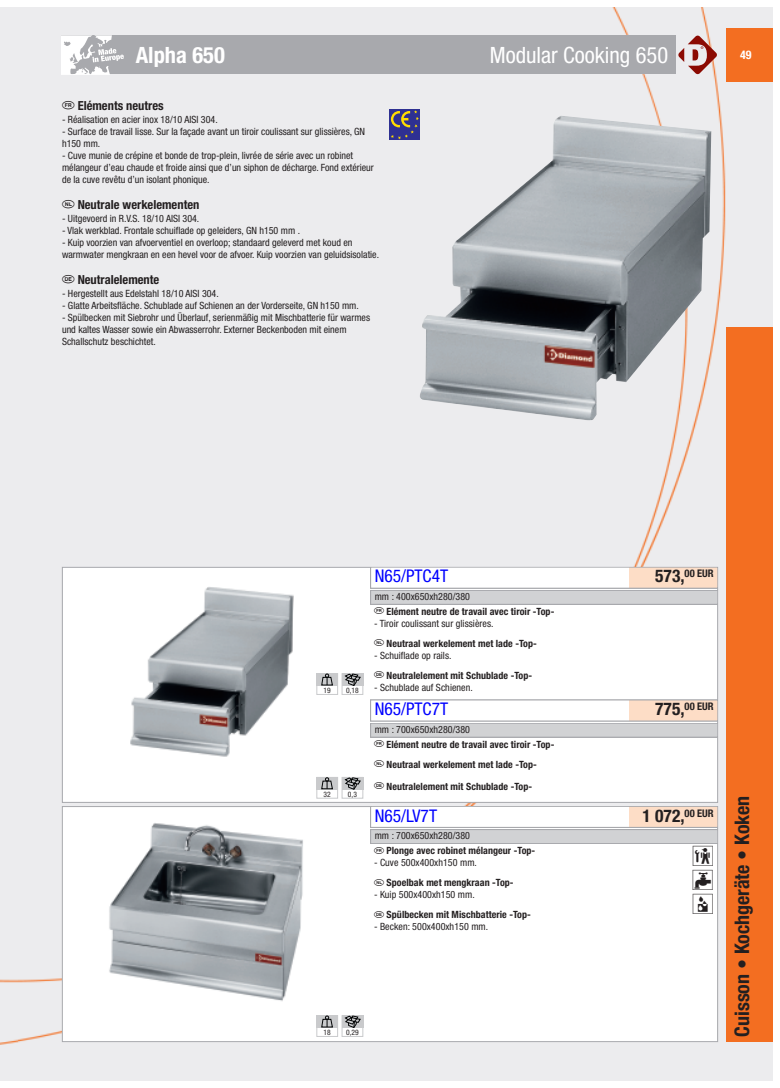
<style>
.page{position:relative;width:780px;height:1088px;background:#fff}
.page>*{position:absolute;margin:0;border:0;box-sizing:border-box;transform-origin:0 0}
.t1{font:28.75px/23.8px "Pictosnew";color:#231f20;text-align:justify}
.t2{font:condensed 22.5px "Helvetica Neue";color:#fff}
.t3{font:700 condensed 22.5px "Helvetica Neue";color:#fff}
.t4{font:700 condensed 20px "Helvetica Neue";color:#231f20}
.t5{font:condensed 17.5px "Helvetica Neue";color:#00f}
.t6{font:700 condensed 17.5px "Helvetica Neue";color:#231f20}
.t7{font:700 condensed 12.5px "Helvetica Neue";color:#231f20}
.t8{font:700 condensed 11.88px "Helvetica Neue";color:#fff}
.t9{font:700 condensed 10.5px "Helvetica Neue";color:#231f20}
.t10{font:condensed 10px/12px "Helvetica Neue";color:#231f20}
.t11{font:700 condensed 10px/20px "Helvetica Neue";letter-spacing:.005em;color:#231f20}
.t12{font:condensed 7.5px "Helvetica Neue";letter-spacing:.005em;color:#231f20}
.s1{font-size:17.5px}
.s2{font-weight:700}
.s3{font-weight:400}
</style>
<div class="page">
<div style="left:17px;top:7px;width:755px;height:1074px;background:#ececee"></div>
<div style="left:726px;top:28px;width:46px;height:53px;background:#f36e21"></div>
<div style="left:726px;top:327px;width:46px;height:715px;background:#f36e21"></div>
<div style="left:61px;top:35px;width:114px;height:39px;background:#a8a9ad"></div>
<svg style="left:61px;top:35px;width:63px;height:39px"></svg>
<svg style="left:678px;top:36px;width:39px;height:38px"></svg>
<div style="left:132px;top:35px;width:543px;height:39px;background:#a8a9ad"></div>
<div style="left:0;top:7px;width:17px;height:1074px;background:#ececee"></div>
<div style="left:63px;top:568px;width:654px;height:234px;background:#fff"></div>
<div style="left:371px;top:591px;width:346px;height:13px;background:#d1d2d4"></div>
<div style="left:370px;top:590px;width:347px;height:14px;border:1px solid #a8a9ad"></div>
<img style="left:130px;top:587px;width:163px;height:170px">
<div style="left:342px;top:673px;width:21px;height:22px;border:1px solid #c9cacc"></div>
<div style="left:316px;top:673px;width:22px;height:22px;border:1px solid #c9cacc"></div>
<div style="left:316px;top:673px;width:22px;height:13px;background:#c9cacc"></div>
<svg style="left:321px;top:674px;width:12px;height:11px"></svg>
<div style="left:342px;top:674px;width:21px;height:12px;background:#c9cacc"></div>
<svg style="left:344px;top:674px;width:16px;height:12px"></svg>
<div style="left:629px;top:568px;width:88px;height:20px;background:#fdddc6"></div>
<div style="left:370px;top:567px;width:348px;height:21px;border:1px solid #a8a9ad"></div>
<div style="left:371px;top:724px;width:346px;height:13px;background:#d1d2d4"></div>
<div style="left:370px;top:723px;width:347px;height:14px;border:1px solid #a8a9ad"></div>
<div style="left:342px;top:777px;width:21px;height:21px;border:1px solid #c9cacc"></div>
<div style="left:316px;top:777px;width:22px;height:21px;border:1px solid #c9cacc"></div>
<div style="left:316px;top:777px;width:22px;height:13px;background:#c9cacc"></div>
<svg style="left:321px;top:777px;width:12px;height:12px"></svg>
<div style="left:342px;top:777px;width:21px;height:13px;background:#c9cacc"></div>
<svg style="left:344px;top:777px;width:16px;height:12px"></svg>
<div style="left:629px;top:700px;width:88px;height:20px;background:#fdddc6"></div>
<div style="left:370px;top:700px;width:348px;height:21px;border:1px solid #a8a9ad"></div>
<div style="left:63px;top:807px;width:654px;height:234px;background:#fff"></div>
<div style="left:371px;top:830px;width:346px;height:13px;background:#d1d2d4"></div>
<div style="left:370px;top:829px;width:347px;height:15px;border:1px solid #a8a9ad"></div>
<img style="left:109px;top:823px;width:194px;height:178px">
<div style="left:342px;top:1015px;width:21px;height:22px;border:1px solid #c9cacc"></div>
<div style="left:316px;top:1015px;width:22px;height:22px;border:1px solid #c9cacc"></div>
<div style="left:316px;top:1015px;width:22px;height:13px;background:#c9cacc"></div>
<svg style="left:321px;top:1016px;width:12px;height:11px"></svg>
<div style="left:342px;top:1015px;width:21px;height:13px;background:#c9cacc"></div>
<svg style="left:344px;top:1016px;width:16px;height:12px"></svg>
<div style="left:629px;top:807px;width:88px;height:20px;background:#fdddc6"></div>
<div style="left:370px;top:806px;width:348px;height:21px;border:1px solid #a8a9ad"></div>
<img style="left:419px;top:116px;width:292px;height:304px">
<div style="left:389px;top:110px;width:31px;height:30px;background:#2e3092"></div>
<svg style="left:391px;top:110px;width:28px;height:29px"></svg>
<h2 class="t3" style="left:136px;top:47px;width:91px">Alpha 650</h2>
<h2 class="t2" style="left:490px;top:47px;width:180px">Modular Cooking 650</h2>
<p class="t7" style="left:62px;top:101px;width:103px"><sup>F</sup> Eléments neutres</p>
<p class="t10" style="left:62px;top:114px;width:157px">- Réalisation en acier inox 18/10 AISI 304.</p>
<p class="t10" style="left:62px;top:126px;width:304px">- Surface de travail lisse. Sur la façade avant un tiroir coulissant sur glissières, GN h150 mm.</p>
<p class="t10" style="left:62px;top:150px;width:313px">- Cuve munie de crépine et bonde de trop-plein, livrée de série avec un robinet mélangeur d’eau chaude et froide ainsi que d’un siphon de décharge. Fond extérieur de la cuve revêtu d’un isolant phonique.</p>
<p class="t7" style="left:62px;top:200px;width:139px"><sup>N</sup> Neutrale werkelementen</p>
<p class="t10" style="left:62px;top:213px;width:139px">- Uitgevoerd in R.V.S. 18/10 AISI 304.</p>
<p class="t10" style="left:62px;top:225px;width:239px">- Vlak werkblad. Frontale schuiflade op geleiders, GN h150 mm .</p>
<p class="t10" style="left:62px;top:237px;width:318px">- Kuip voorzien van afvoerventiel en overloop; standaard geleverd met koud en warmwater mengkraan en een hevel voor de afvoer. Kuip voorzien van geluidsisolatie.</p>
<p class="t7" style="left:62px;top:275px;width:99px"><sup>D</sup> Neutralelemente</p>
<p class="t10" style="left:62px;top:288px;width:158px">- Hergestellt aus Edelstahl 18/10 AISI 304.</p>
<p class="t10" style="left:62px;top:300px;width:298px">- Glatte Arbeitsfläche. Schublade auf Schienen an der Vorderseite, GN h150 mm.</p>
<p class="t10" style="left:62px;top:312px;width:309px">- Spülbecken mit Siebrohr und Überlauf, serienmäßig mit Mischbatterie für warmes und kaltes Wasser sowie ein Abwasserrohr. Externer Beckenboden mit einem<br>Schallschutz beschichtet.</p>
<p class="t8" style="left:740px;top:50px;width:13px">49</p>
<p class="t12" style="left:323px;top:687px;width:9px">19</p>
<p class="t12" style="left:346px;top:687px;width:14px">0,18</p>
<p class="t12" style="left:323px;top:791px;width:9px">32</p>
<p class="t12" style="left:348px;top:791px;width:11px">0,3</p>
<h3 class="t5" style="left:374px;top:570px;width:75px">N65/PTC4T</h3>
<p class="t9" style="left:655px;top:570px;width:60px"><span class="s1">573,</span>00 EUR</p>
<p class="t10" style="left:374px;top:591px;width:97px">mm : 400x650xh280/380</p>
<p class="t11" style="left:374px;top:602px;width:182px"><sup>F</sup> Elément neutre de travail avec tiroir -Top-</p>
<p class="t10" style="left:374px;top:614px;width:164px;line-height:20px">- Tiroir coulissant sur glissières.<br><sup>N</sup> <span class="s2">Neutraal werkelement met lade -Top-</span></p>
<p class="t11" style="left:374px;top:646px;width:160px"><span class="s3">- Schuiflade op rails.<br></span><sup>D</sup> Neutralelement mit Schublade -Top-</p>
<p class="t10" style="left:374px;top:682px;width:100px">- Schublade auf Schienen.</p>
<h3 class="t5" style="left:374px;top:703px;width:75px">N65/PTC7T</h3>
<p class="t9" style="left:655px;top:703px;width:60px"><span class="s1">775,</span>00 EUR</p>
<p class="t10" style="left:374px;top:724px;width:97px">mm : 700x650xh280/380</p>
<p class="t11" style="left:374px;top:735px;width:182px"><sup>F</sup> Elément neutre de travail avec tiroir -Top-<br><sup>N</sup> Neutraal werkelement met lade -Top-</p>
<p class="t11" style="left:374px;top:777px;width:160px"><sup>D</sup> Neutralelement mit Schublade -Top-</p>
<h3 class="t5" style="left:374px;top:809px;width:64px">N65/LV7T</h3>
<h3 class="t6" style="left:642px;top:809px;width:73px">1 072,<sup>00</sup> <sup>EUR</sup></h3>
<p class="t10" style="left:374px;top:830px;width:97px">mm : 700x650xh280/380</p>
<p class="t11" style="left:374px;top:841px;width:163px"><sup>F</sup> Plonge avec robinet mélangeur -Top-</p>
<p class="t11" style="left:374px;top:853px;width:141px"><span class="s3">- Cuve 500x400xh150 mm.<br></span><sup>N</sup> Spoelbak met mengkraan -Top-</p>
<p class="t11" style="left:374px;top:885px;width:158px"><span class="s3">- Kuip 500x400xh150 mm.<br></span><sup>D</sup> Spülbecken mit Mischbatterie -Top-</p>
<p class="t10" style="left:374px;top:921px;width:116px">- Becken: 500x400xh150 mm.</p>
<h1 class="t1" style="left:692px;top:845px;width:23px">3<br>Z A</h1>
<p class="t12" style="left:323px;top:1029px;width:9px">18</p>
<p class="t12" style="left:346px;top:1029px;width:14px">0,29</p>
<h3 class="t4" style="left:730px;top:1037px;width:243px;rotate:-90deg">Cuisson • Kochgeräte • Koken</h3>
</div>
